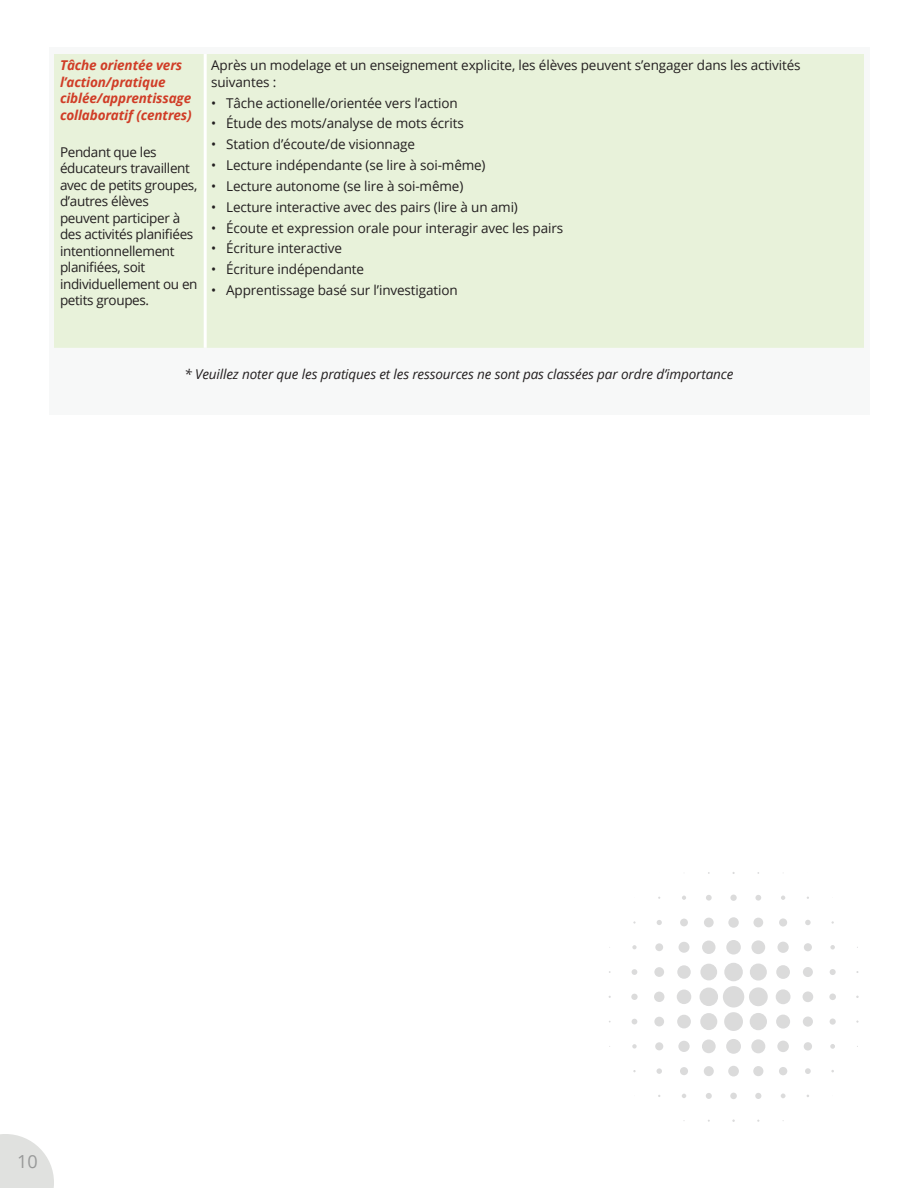
<style>
.page{position:relative;width:918px;height:1188px;background:#fff}
.page>*{position:absolute;margin:0;border:0;box-sizing:border-box;transform-origin:0 0}
.t1{font:18px "Open Sans";color:#989999}
.Table_-_Body{font:13.5px/16.5px "Open Sans";letter-spacing:-.01em;color:#231f20}
.Table_-_Body-2{font:italic 13.5px "Open Sans";letter-spacing:-.01em;color:#231f20}
.Table_-_Body-3{font:italic 700 13.5px/16.5px "Open Sans";letter-spacing:-.01em;color:#d03d27}
</style>
<div class="page">
<svg style="left:0;top:1134px;width:54px;height:54px"></svg>
<div style="left:49px;top:48px;width:820px;height:367px;background:#f7f8f8"></div>
<svg style="left:682px;top:896px;width:4px;height:4px"></svg>
<svg style="left:706px;top:895px;width:6px;height:6px"></svg>
<div style="left:730px;top:895px;width:7px;height:6px;background:#dbdbdb;border-radius:50%"></div>
<svg style="left:755px;top:895px;width:6px;height:6px"></svg>
<svg style="left:781px;top:896px;width:4px;height:4px"></svg>
<svg style="left:657px;top:920px;width:5px;height:5px"></svg>
<div style="left:680px;top:919px;width:8px;height:7px;background:#dbdbdb;border-radius:50%"></div>
<div style="left:704px;top:918px;width:10px;height:9px;background:#dbdbdb;border-radius:50%"></div>
<div style="left:728px;top:917px;width:11px;height:11px;background:#dbdbdb;border-radius:50%"></div>
<div style="left:753px;top:918px;width:10px;height:9px;background:#dbdbdb;border-radius:50%"></div>
<div style="left:779px;top:918px;width:8px;height:9px;background:#dbdbdb;border-radius:50%"></div>
<svg style="left:805px;top:920px;width:6px;height:5px"></svg>
<svg style="left:632px;top:945px;width:5px;height:4px"></svg>
<div style="left:655px;top:943px;width:8px;height:8px;background:#dbdbdb;border-radius:50%"></div>
<div style="left:679px;top:942px;width:11px;height:11px;background:#dbdbdb;border-radius:50%"></div>
<div style="left:702px;top:941px;width:14px;height:13px;background:#dbdbdb;border-radius:50%"></div>
<div style="left:726px;top:940px;width:15px;height:15px;background:#dbdbdb;border-radius:50%"></div>
<div style="left:751px;top:940px;width:14px;height:14px;background:#dbdbdb;border-radius:50%"></div>
<div style="left:777px;top:942px;width:12px;height:11px;background:#dbdbdb;border-radius:50%"></div>
<div style="left:804px;top:943px;width:8px;height:8px;background:#dbdbdb;border-radius:50%"></div>
<svg style="left:830px;top:945px;width:5px;height:5px"></svg>
<svg style="left:632px;top:969px;width:5px;height:6px"></svg>
<svg style="left:654px;top:967px;width:10px;height:10px"></svg>
<div style="left:677px;top:965px;width:14px;height:14px;background:#dbdbdb;border-radius:50%"></div>
<div style="left:700px;top:964px;width:17px;height:16px;background:#dbdbdb;border-radius:50%"></div>
<div style="left:724px;top:963px;width:19px;height:18px;background:#dbdbdb;border-radius:50%"></div>
<div style="left:750px;top:964px;width:17px;height:17px;background:#dbdbdb;border-radius:50%"></div>
<div style="left:776px;top:965px;width:14px;height:14px;background:#dbdbdb;border-radius:50%"></div>
<svg style="left:803px;top:967px;width:10px;height:10px"></svg>
<svg style="left:830px;top:969px;width:6px;height:6px"></svg>
<div style="left:631px;top:994px;width:7px;height:6px;background:#dbdbdb;border-radius:50%"></div>
<div style="left:654px;top:992px;width:10px;height:10px;background:#dbdbdb;border-radius:50%"></div>
<div style="left:677px;top:990px;width:14px;height:14px;background:#dbdbdb;border-radius:50%"></div>
<div style="left:700px;top:988px;width:18px;height:18px;background:#dbdbdb;border-radius:50%"></div>
<div style="left:723px;top:986px;width:21px;height:22px;background:#dbdbdb;border-radius:50%"></div>
<div style="left:749px;top:987px;width:19px;height:19px;background:#dbdbdb;border-radius:50%"></div>
<div style="left:776px;top:989px;width:15px;height:15px;background:#dbdbdb;border-radius:50%"></div>
<div style="left:803px;top:991px;width:10px;height:11px;background:#dbdbdb;border-radius:50%"></div>
<div style="left:829px;top:994px;width:7px;height:6px;background:#dbdbdb;border-radius:50%"></div>
<svg style="left:632px;top:1019px;width:5px;height:5px"></svg>
<div style="left:654px;top:1017px;width:10px;height:9px;background:#dbdbdb;border-radius:50%"></div>
<div style="left:677px;top:1015px;width:14px;height:13px;background:#dbdbdb;border-radius:50%"></div>
<div style="left:700px;top:1013px;width:17px;height:17px;background:#dbdbdb;border-radius:50%"></div>
<div style="left:724px;top:1012px;width:19px;height:19px;background:#dbdbdb;border-radius:50%"></div>
<div style="left:750px;top:1013px;width:17px;height:17px;background:#dbdbdb;border-radius:50%"></div>
<div style="left:776px;top:1015px;width:14px;height:14px;background:#dbdbdb;border-radius:50%"></div>
<div style="left:803px;top:1017px;width:10px;height:10px;background:#dbdbdb;border-radius:50%"></div>
<div style="left:830px;top:1018px;width:6px;height:7px;background:#dbdbdb;border-radius:50%"></div>
<svg style="left:632px;top:1044px;width:5px;height:5px"></svg>
<div style="left:655px;top:1042px;width:8px;height:8px;background:#dbdbdb;border-radius:50%"></div>
<div style="left:678px;top:1041px;width:12px;height:11px;background:#dbdbdb;border-radius:50%"></div>
<div style="left:702px;top:1039px;width:14px;height:14px;background:#dbdbdb;border-radius:50%"></div>
<div style="left:726px;top:1039px;width:15px;height:15px;background:#dbdbdb;border-radius:50%"></div>
<div style="left:751px;top:1039px;width:14px;height:14px;background:#dbdbdb;border-radius:50%"></div>
<div style="left:777px;top:1041px;width:12px;height:11px;background:#dbdbdb;border-radius:50%"></div>
<div style="left:804px;top:1042px;width:8px;height:9px;background:#dbdbdb;border-radius:50%"></div>
<svg style="left:830px;top:1044px;width:5px;height:5px"></svg>
<svg style="left:657px;top:1068px;width:5px;height:6px"></svg>
<div style="left:680px;top:1067px;width:8px;height:8px;background:#dbdbdb;border-radius:50%"></div>
<div style="left:704px;top:1066px;width:10px;height:10px;background:#dbdbdb;border-radius:50%"></div>
<div style="left:728px;top:1066px;width:11px;height:10px;background:#dbdbdb;border-radius:50%"></div>
<div style="left:753px;top:1066px;width:10px;height:10px;background:#dbdbdb;border-radius:50%"></div>
<div style="left:779px;top:1067px;width:8px;height:8px;background:#dbdbdb;border-radius:50%"></div>
<svg style="left:805px;top:1068px;width:6px;height:6px"></svg>
<svg style="left:682px;top:1094px;width:4px;height:4px"></svg>
<svg style="left:706px;top:1093px;width:6px;height:6px"></svg>
<div style="left:730px;top:1093px;width:7px;height:6px;background:#dbdbdb;border-radius:50%"></div>
<svg style="left:755px;top:1093px;width:6px;height:6px"></svg>
<svg style="left:781px;top:1094px;width:5px;height:4px"></svg>
<div style="left:54px;top:54px;width:810px;height:294px;background:#e8f2da"></div>
<hr style="left:204px;top:54px;width:3px;height:294px;background:#fff">
<p class="Table_-_Body-3" style="left:60px;top:57px;width:133px">Tâche orientée vers l’action/pratique ciblée/apprentissage collaboratif (centres)</p>
<p class="Table_-_Body" style="left:60px;top:143px;width:139px">Pendant que les éducateurs travaillent avec de petits groupes, d’autres élèves peuvent participer à des activités planifiées intentionnellement planifiées, soit individuellement ou en petits groupes.</p>
<p class="Table_-_Body" style="left:211px;top:57px;width:591px">Après un modelage et un enseignement explicite, les élèves peuvent s’engager dans les activités suivantes :</p>
<p class="Table_-_Body" style="left:211px;top:94px;width:248px">• Tâche actionelle/orientée vers l’action</p>
<p class="Table_-_Body" style="left:211px;top:115px;width:254px">• Étude des mots/analyse de mots écrits</p>
<p class="Table_-_Body" style="left:211px;top:136px;width:205px">• Station d’écoute/de visionnage</p>
<p class="Table_-_Body" style="left:211px;top:157px;width:276px">• Lecture indépendante (se lire à soi-même)</p>
<p class="Table_-_Body" style="left:211px;top:177px;width:254px">• Lecture autonome (se lire à soi-même)</p>
<p class="Table_-_Body" style="left:211px;top:198px;width:308px">• Lecture interactive avec des pairs (lire à un ami)</p>
<p class="Table_-_Body" style="left:211px;top:219px;width:354px">• Écoute et expression orale pour interagir avec les pairs</p>
<p class="Table_-_Body" style="left:211px;top:240px;width:132px">• Écriture interactive</p>
<p class="Table_-_Body" style="left:211px;top:261px;width:154px">• Écriture indépendante</p>
<p class="Table_-_Body" style="left:211px;top:282px;width:248px">• Apprentissage basé sur l’investigation</p>
<p class="Table_-_Body-2" style="left:184px;top:364px;width:551px">* Veuillez noter que les pratiques et les ressources ne sont pas classées par ordre d’importance</p>
<h1 class="t1" style="left:17px;top:1149px;width:22px">10</h1>
</div>
